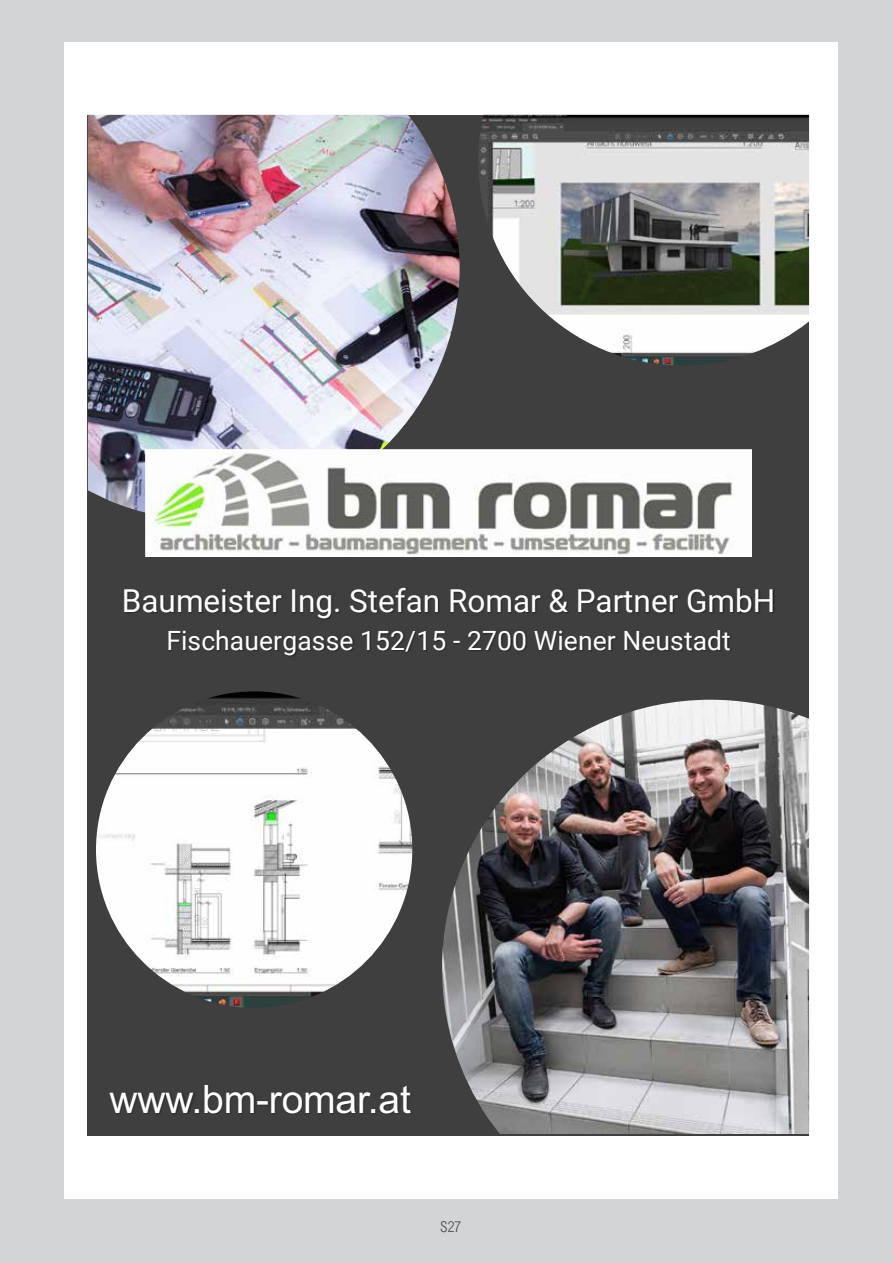
<style>
.page{position:relative;width:893px;height:1263px;background:#d3d4d5}
.page>*{position:absolute;margin:0;border:0;box-sizing:border-box;transform-origin:0 0}
.t1{font:39.15px "Arial";letter-spacing:-.005em;color:#fff}
.t2{font:31.5px "Roboto";color:#fff}
.t3{font:26.55px "Roboto";letter-spacing:.005em;color:#fff}
.t4{font:300 15px "Arial Nova Cond";color:#434345}
</style>
<div class="page">
<div style="left:64px;top:43px;width:774px;height:1156px;background:#fff"></div>
<div style="left:88px;top:115px;width:721px;height:1020px;background:#3f3f3f"></div>
<img style="left:125px;top:590px;width:144px;height:23px">
<img style="left:269px;top:588px;width:159px;height:27px">
<img style="left:428px;top:590px;width:100px;height:23px">
<img style="left:528px;top:591px;width:27px;height:22px">
<img style="left:555px;top:588px;width:220px;height:25px">
<img style="left:169px;top:615px;width:174px;height:42px">
<img style="left:343px;top:631px;width:93px;height:22px">
<img style="left:436px;top:631px;width:10px;height:20px">
<img style="left:454px;top:631px;width:63px;height:20px">
<img style="left:517px;top:631px;width:89px;height:20px">
<img style="left:606px;top:631px;width:125px;height:20px">
<img style="left:88px;top:115px;width:372px;height:405px">
<img style="left:96px;top:691px;width:316px;height:317px;border-radius:158px">
<img style="left:478px;top:115px;width:331px;height:250px">
<img style="left:442px;top:700px;width:367px;height:434px">
<img style="left:146px;top:449px;width:605px;height:107px">
<img style="left:110px;top:1093px;width:57px;height:21px">
<img style="left:167px;top:1085px;width:64px;height:29px">
<img style="left:244px;top:1086px;width:168px;height:29px">
<p class="t2" style="left:122px;top:579px;width:655px">Baumeister Ing. Stefan Romar &amp; Partner GmbH</p>
<p class="t3" style="left:166px;top:622px;width:566px">Fischauergasse 152/15 - 2700 Wiener Neustadt</p>
<h1 class="t1" style="left:110px;top:1072px;width:303px">www.bm-romar.at</h1>
<p class="t4" style="left:440px;top:1218px;width:22px">S27</p>
</div>
